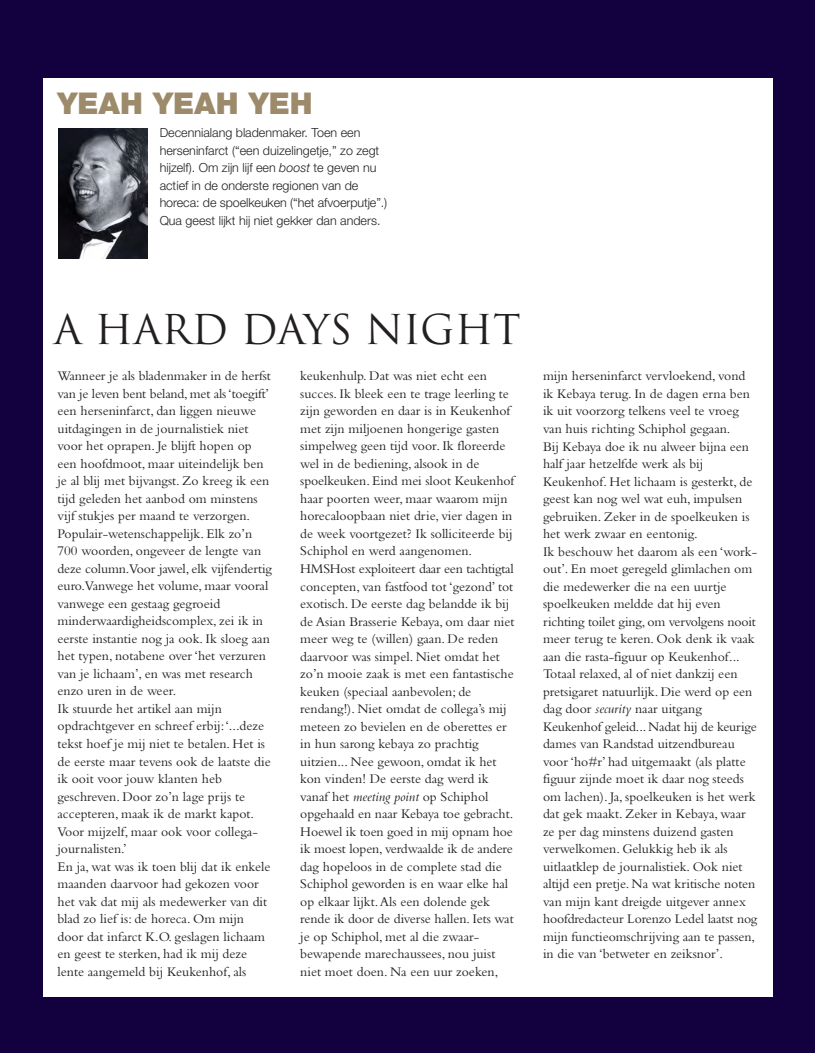
<style>
.page{position:relative;width:815px;height:1053px;background:#fff}
.page>*{position:absolute;margin:0;border:0;box-sizing:border-box;transform-origin:0 0}
.t1{font:40px "Trajan";color:#231f20}
.t2{font:900 30px "Helvetica Neue LT";color:#9d8a6a}
.t3{font:13.75px/17.5px "Bembo";color:#231f20}
.t4{font:300 12.5px/17.5px "Helvetica Neue LT";color:#231f20}
.s1{font-style:italic}
</style>
<div class="page">
<div style="left:0;top:0;width:815px;height:1052px;background:#13003e"></div>
<div style="left:43px;top:78px;width:729px;height:918px;background:#fff"></div>
<img style="left:58px;top:129px;width:89px;height:130px">
<h2 class="t2" style="left:58px;top:93px;width:257px">YEAH YEAH YEH</h2>
<p class="t4" style="left:160px;top:126px;width:229px">Decennialang bladenmaker. Toen een herseninfarct (“een duizelingetje,” zo zegt hijzelf). Om zijn lijf een <span class="s1">boost</span> te geven nu actief in de onderste regionen van de horeca: de spoelkeuken (“het afvoerputje”.)<br>Qua geest lijkt hij niet gekker dan anders.</p>
<h1 class="t1" style="left:54px;top:306px;width:468px">A HARD DAYS NIGHT</h1>
<p class="t3" style="left:58px;top:368px;width:216px">Wanneer je als bladenmaker in de herfst van je leven bent beland, met als ‘toegift’ een herseninfarct, dan liggen nieuwe uitdagingen in de journalistiek niet voor het oprapen. Je blijft hopen op een hoofdmoot, maar uiteindelijk ben je al blij met bijvangst. Zo kreeg ik een tijd geleden het aanbod om minstens vijf stukjes per maand te verzorgen.<br>Populair-wetenschappelijk. Elk zo’n 700 woorden, ongeveer de lengte van deze column.Voor jawel, elk vijfendertig euro.Vanwege het volume, maar vooral vanwege een gestaag gegroeid minderwaardigheidscomplex, zei ik in eerste instantie nog ja ook. Ik sloeg aan het typen, notabene over ‘het verzuren van je lichaam’, en was met research enzo uren in de weer.<br>Ik stuurde het artikel aan mijn opdrachtgever en schreef erbij: ‘...deze tekst hoef je mij niet te betalen. Het is de eerste maar tevens ook de laatste die ik ooit voor jouw klanten heb geschreven. Door zo’n lage prijs te accepteren, maak ik de markt kapot.<br>Voor mijzelf, maar ook voor collega&shy;journalisten.’<br>En ja, wat was ik toen blij dat ik enkele maanden daarvoor had gekozen voor het vak dat mij als medewerker van dit blad zo lief is: de horeca. Om mijn door dat infarct K.O. geslagen lichaam en geest te sterken, had ik mij deze lente aangemeld bij Keukenhof, als</p>
<p class="t3" style="left:300px;top:368px;width:216px">keukenhulp. Dat was niet echt een succes. Ik bleek een te trage leerling te zijn geworden en daar is in Keukenhof met zijn miljoenen hongerige gasten simpelweg geen tijd voor. Ik floreerde wel in de bediening, alsook in de spoelkeuken. Eind mei sloot Keukenhof haar poorten weer, maar waarom mijn horecaloopbaan niet drie, vier dagen in de week voortgezet? Ik solliciteerde bij Schiphol en werd aangenomen.<br>HMSHost exploiteert daar een tachtigtal concepten, van fastfood tot ‘gezond’ tot exotisch. De eerste dag belandde ik bij de Asian Brasserie Kebaya, om daar niet meer weg te (willen) gaan. De reden daarvoor was simpel. Niet omdat het zo’n mooie zaak is met een fantastische keuken (speciaal aanbevolen; de rendang!). Niet omdat de collega’s mij meteen zo bevielen en de oberettes er in hun sarong kebaya zo prachtig uitzien... Nee gewoon, omdat ik het kon vinden! De eerste dag werd ik vanaf het <span class="s1">meeting point</span> op Schiphol opgehaald en naar Kebaya toe gebracht.<br>Hoewel ik toen goed in mij opnam hoe ik moest lopen, verdwaalde ik de andere dag hopeloos in de complete stad die Schiphol geworden is en waar elke hal op elkaar lijkt. Als een dolende gek rende ik door de diverse hallen. Iets wat je op Schiphol, met al die zwaar&shy;bewapende marechaussees, nou juist niet moet doen. Na een uur zoeken,</p>
<p class="t3" style="left:543px;top:368px;width:216px">mijn herseninfarct vervloekend, vond ik Kebaya terug. In de dagen erna ben ik uit voorzorg telkens veel te vroeg van huis richting Schiphol gegaan.<br>Bij Kebaya doe ik nu alweer bijna een half jaar hetzelfde werk als bij Keukenhof. Het lichaam is gesterkt, de geest kan nog wel wat euh, impulsen gebruiken. Zeker in de spoelkeuken is het werk zwaar en eentonig.<br>Ik beschouw het daarom als een ‘work&shy;out’. En moet geregeld glimlachen om die medewerker die na een uurtje spoelkeuken meldde dat hij even richting toilet ging, om vervolgens nooit meer terug te keren. Ook denk ik vaak aan die rasta-figuur op Keukenhof...<br>Totaal relaxed, al of niet dankzij een pretsigaret natuurlijk. Die werd op een dag door <span class="s1">security</span> naar uitgang Keukenhof geleid... Nadat hij de keurige dames van Randstad uitzendbureau voor ‘ho#r’ had uitgemaakt (als platte figuur zijnde moet ik daar nog steeds om lachen). Ja, spoelkeuken is het werk dat gek maakt. Zeker in Kebaya, waar ze per dag minstens duizend gasten verwelkomen. Gelukkig heb ik als uitlaatklep de journalistiek. Ook niet altijd een pretje. Na wat kritische noten van mijn kant dreigde uitgever annex hoofdredacteur Lorenzo Ledel laatst nog mijn functieomschrijving aan te passen, in die van ‘betweter en zeiksnor’.</p>
</div>
